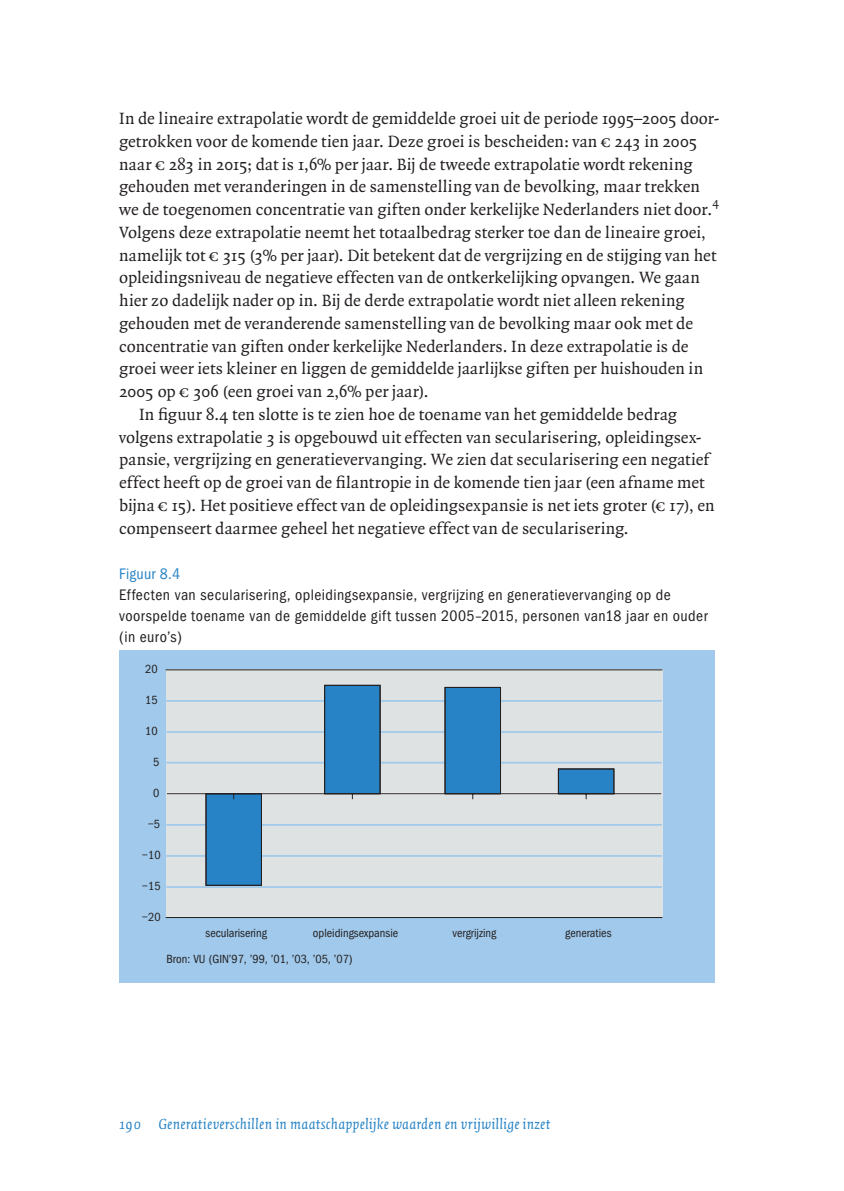
<style>
.page{position:relative;width:844px;height:1191px;background:#fff}
.page>*{position:absolute;margin:0;border:0;box-sizing:border-box;transform-origin:0 0}
.t1{font:17.5px/22.8px "Quadraat";letter-spacing:.005em;color:#231f20}
.t2{font:condensed 15.75px/21px "Franklin Gothic";letter-spacing:.03em;color:#231f20}
.t3{font:italic 15.75px "Quadraat";letter-spacing:.015em;color:#2783c5}
.t4{font:condensed 15.75px "Franklin Gothic";letter-spacing:.015em;color:#2783c5}
.t5{font:13.12px "Quadraat";color:#231f20}
.t6{font:condensed 12.25px "Franklin Gothic";color:#231f20}
</style>
<div class="page">
<div style="left:119px;top:650px;width:595px;height:332px;background:#a0c9eb"></div>
<div style="left:166px;top:670px;width:496px;height:248px;background:#dfe2e3"></div>
<hr style="left:166px;top:886px;width:495px;height:2px;background:#a0c9eb">
<hr style="left:166px;top:855px;width:495px;height:1px;background:#a0c9eb">
<hr style="left:166px;top:824px;width:495px;height:1px;background:#a0c9eb">
<hr style="left:166px;top:761px;width:495px;height:2px;background:#a0c9eb">
<hr style="left:166px;top:731px;width:495px;height:2px;background:#a0c9eb">
<hr style="left:166px;top:700px;width:495px;height:2px;background:#a0c9eb">
<div style="left:205px;top:793px;width:57px;height:92px;background:#2783c5"></div>
<div style="left:205px;top:793px;width:57px;height:92px;border:1px solid #231f20"></div>
<div style="left:324px;top:685px;width:56px;height:109px;background:#2783c5"></div>
<div style="left:324px;top:685px;width:56px;height:109px;border:1px solid #231f20"></div>
<div style="left:444px;top:687px;width:57px;height:107px;background:#2783c5"></div>
<div style="left:444px;top:687px;width:57px;height:107px;border:1px solid #231f20"></div>
<svg style="left:167px;top:768px;width:495px;height:32px"></svg>
<hr style="left:166px;top:669px;width:496px;height:1px;background:#231f20">
<hr style="left:166px;top:917px;width:496px;height:1px;background:#231f20">
<p class="t1" style="left:119px;top:108px;width:602px">In de lineaire extrapolatie wordt de gemiddelde groei uit de periode 1995–2005 door&shy;getrokken voor de komende tien jaar. Deze groei is bescheiden: van € 243 in 2005 naar € 283 in 2015; dat is 1,6% per jaar. Bij de tweede extrapolatie wordt rekening gehouden met veranderingen in de samenstelling van de bevolking, maar trekken we de toegenomen concentratie van giften onder kerkelijke Nederlanders niet door.</p>
<p class="t5" style="left:712px;top:195px;width:8px">4</p>
<p class="t1" style="left:119px;top:221px;width:588px">Volgens deze extrapolatie neemt het totaalbedrag sterker toe dan de lineaire groei,</p>
<p class="t1" style="left:119px;top:244px;width:598px">namelijk tot € 315 (3% per jaar). Dit betekent dat de vergrijzing en de stijging van het</p>
<p class="t1" style="left:119px;top:267px;width:582px">opleidingsniveau de negatieve effecten van de ontkerkelijking opvangen. We gaan</p>
<p class="t1" style="left:119px;top:290px;width:566px">hier zo dadelijk nader op in. Bij de derde extrapolatie wordt niet alleen rekening</p>
<p class="t1" style="left:119px;top:312px;width:575px">gehouden met de veranderende samenstelling van de bevolking maar ook met de</p>
<p class="t1" style="left:119px;top:335px;width:570px">concentratie van giften onder kerkelijke Nederlanders. In deze extrapolatie is de</p>
<p class="t1" style="left:119px;top:358px;width:585px">groei weer iets kleiner en liggen de gemiddelde jaarlijkse giften per huishouden in</p>
<p class="t1" style="left:119px;top:381px;width:311px">2005 op € 306 (een groei van 2,6% per jaar).</p>
<p class="t1" style="left:139px;top:403px;width:539px">In figuur 8.4 ten slotte is te zien hoe de toename van het gemiddelde bedrag</p>
<p class="t1" style="left:119px;top:426px;width:584px">volgens extrapolatie 3 is opgebouwd uit effecten van secularisering, opleidingsex-</p>
<p class="t1" style="left:119px;top:449px;width:591px">pansie, vergrijzing en generatievervanging. We zien dat secularisering een negatief</p>
<p class="t1" style="left:119px;top:472px;width:586px">effect heeft op de groei van de filantropie in de komende tien jaar (een afname met</p>
<p class="t1" style="left:119px;top:494px;width:597px">bijna € 15). Het positieve effect van de opleidingsexpansie is net iets groter (€ 17), en</p>
<p class="t1" style="left:119px;top:517px;width:511px">compenseert daarmee geheel het negatieve effect van de secularisering.</p>
<p class="t4" style="left:119px;top:565px;width:62px">Figuur 8.4</p>
<p class="t2" style="left:119px;top:584px;width:590px">Effecten van secularisering, opleidingsexpansie, vergrijzing en generatievervanging op de voorspelde toename van de gemiddelde gift tussen 2005–2015, personen van18 jaar en ouder (in euro’s)</p>
<p class="t6" style="left:145px;top:662px;width:14px">20</p>
<p class="t6" style="left:145px;top:693px;width:14px">15</p>
<p class="t6" style="left:145px;top:724px;width:14px">10</p>
<p class="t6" style="left:153px;top:755px;width:8px">5</p>
<p class="t6" style="left:153px;top:786px;width:8px">0</p>
<p class="t6" style="left:148px;top:817px;width:14px">−5</p>
<p class="t6" style="left:142px;top:848px;width:20px">−10</p>
<p class="t6" style="left:142px;top:879px;width:20px">−15</p>
<p class="t6" style="left:142px;top:910px;width:20px">−20</p>
<p class="t6" style="left:205px;top:926px;width:63px">secularisering</p>
<p class="t6" style="left:313px;top:926px;width:87px">opleidingsexpansie</p>
<p class="t6" style="left:452px;top:926px;width:45px">vergrijzing</p>
<p class="t6" style="left:565px;top:926px;width:48px">generaties</p>
<p class="t6" style="left:166px;top:952px;width:188px">Bron: VU (GIN’97, ’99, ’01, ’03, ’05, ’07)</p>
<p class="t3" style="left:119px;top:1116px;width:432px">190 Generatieverschillen in maatschappelijke waarden en vrijwillige inzet</p>
</div>
